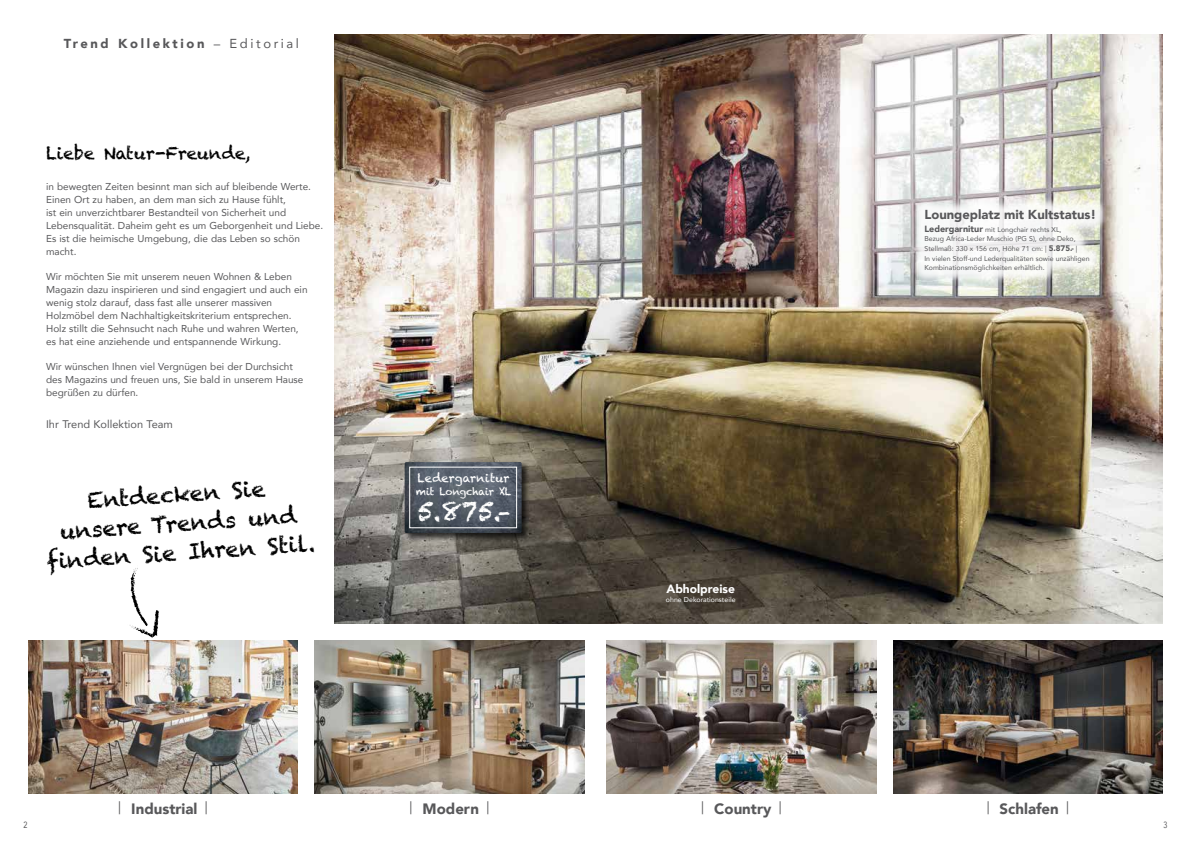
<style>
.page{position:relative;width:1191px;height:842px;background:#fff}
.page>*{position:absolute;margin:0;border:0;box-sizing:border-box;transform-origin:0 0}
.t1{font:26px "Chalkduster";color:#fff}
.t2{font:22px/29px "Chalkduster";color:#000;text-align:center}
.t3{font:17px "Chalkduster";color:#000}
.t4{font:900 15px "Avenir";color:#58585a}
.t5{font:900 13px "Avenir";color:#58585a}
.t6{font:900 13px "Avenir";letter-spacing:.2em;color:#58585a}
.t7{font:900 12px "Avenir";color:#fff}
.t8{font:11.7px "Chalkduster";color:#fff}
.t9{font:11px "Avenir";color:#58585a}
.t10{font:10.2px "Chalkduster";letter-spacing:-.03em;color:#fff}
.t11{font:10px/13px "Avenir";color:#58585a}
.t12{font:9px "Avenir";color:#58585a}
.t13{font:7px/9.5px "Avenir";color:#58585a}
.t14{font:7px "Avenir";color:#fff}
.s1{font-weight:400}
.s2{font-size:19.2px}
.s3{font-weight:900;font-size:9px}
.s4{font-weight:900;font-size:8px}
</style>
<div class="page">
<img style="left:334px;top:34px;width:828px;height:590px">
<div style="left:911px;top:196px;width:197px;height:89px;background:#fff;opacity:.85"></div>
<div style="left:403px;top:461px;width:128px;height:81px;background:#000;opacity:.75"></div>
<img style="left:405px;top:462px;width:116px;height:71px">
<div style="left:409px;top:467px;width:108px;height:61px;border:1px solid #fff"></div>
<img style="left:28px;top:641px;width:270px;height:153px">
<img style="left:315px;top:641px;width:269px;height:153px">
<svg style="left:105px;top:568px;width:73px;height:79px"></svg>
<img style="left:607px;top:641px;width:269px;height:153px">
<img style="left:893px;top:641px;width:269px;height:153px">
<h3 class="t6" style="left:64px;top:32px;width:237px">Trend Kollektion <span class="s1">– Editorial</span></h3>
<h3 class="t3" style="left:46px;top:143px;width:206px">Liebe Natur-Freunde,</h3>
<p class="t11" style="left:46px;top:180px;width:279px">in bewegten Zeiten besinnt man sich auf bleibende Werte.<br>Einen Ort zu haben, an dem man sich zu Hause fühlt,<br>ist ein unverzichtbarer Bestandteil von Sicherheit und Lebensqualität. Daheim geht es um Geborgenheit und Liebe.<br>Es ist die heimische Umgebung, die das Leben so schön macht.</p>
<p class="t11" style="left:46px;top:269px;width:263px">Wir möchten Sie mit unserem neuen Wohnen &amp; Leben Magazin dazu inspirieren und sind engagiert und auch ein wenig stolz darauf, dass fast alle unserer massiven Holzmöbel dem Nachhaltigkeitskriterium entsprechen.<br>Holz stillt die Sehnsucht nach Ruhe und wahren Werten, es hat eine anziehende und entspannende Wirkung.</p>
<p class="t11" style="left:46px;top:359px;width:259px">Wir wünschen Ihnen viel Vergnügen bei der Durchsicht des Magazins und freuen uns, Sie bald in unserem Hause begrüßen zu dürfen.</p>
<p class="t9" style="left:46px;top:416px;width:128px">Ihr Trend Kollektion Team</p>
<h2 class="t2" style="left:42px;top:489px;width:270px;rotate:-4deg">Entdecken Sie<br>unsere Trends und finden Sie Ihren Stil.</h2>
<p class="t8" style="left:417px;top:471px;width:94px">Ledergarnitur</p>
<p class="t10" style="left:416px;top:486px;width:97px">mit Longchair XL</p>
<h1 class="t1" style="left:417px;top:496px;width:94px">5.875.<span class="s2">-</span></h1>
<p class="t7" style="left:666px;top:579px;width:70px">Abholpreise</p>
<p class="t14" style="left:666px;top:594px;width:71px">ohne Dekorationsteile</p>
<h3 class="t5" style="left:924px;top:203px;width:173px">Loungeplatz mit Kultstatus!</h3>
<p class="t13" style="left:924px;top:225px;width:167px"><span class="s3">Ledergarnitur</span> mit Longchair rechts XL,<br>Bezug Africa-Leder Muschio (PG S), ohne Deko, Stellmaß: 330 x 156 cm, Höhe 71 cm: | <span class="s4">5.875.-</span> |<br>In vielen Stoff-und Lederqualitäten sowie unzähligen Kombinationsmöglichkeiten erhältlich.</p>
<h3 class="t4" style="left:118px;top:795px;width:91px"><sup>|</sup> Industrial <sup>|</sup></h3>
<h3 class="t4" style="left:409px;top:795px;width:81px"><sup>|</sup> Modern <sup>|</sup></h3>
<h3 class="t4" style="left:701px;top:795px;width:82px"><sup>|</sup> Country <sup>|</sup></h3>
<h3 class="t4" style="left:986px;top:795px;width:84px"><sup>|</sup> Schlafen <sup>|</sup></h3>
<p class="t12" style="left:23px;top:818px;width:7px">2</p>
<p class="t12" style="left:1163px;top:818px;width:7px">3</p>
</div>
